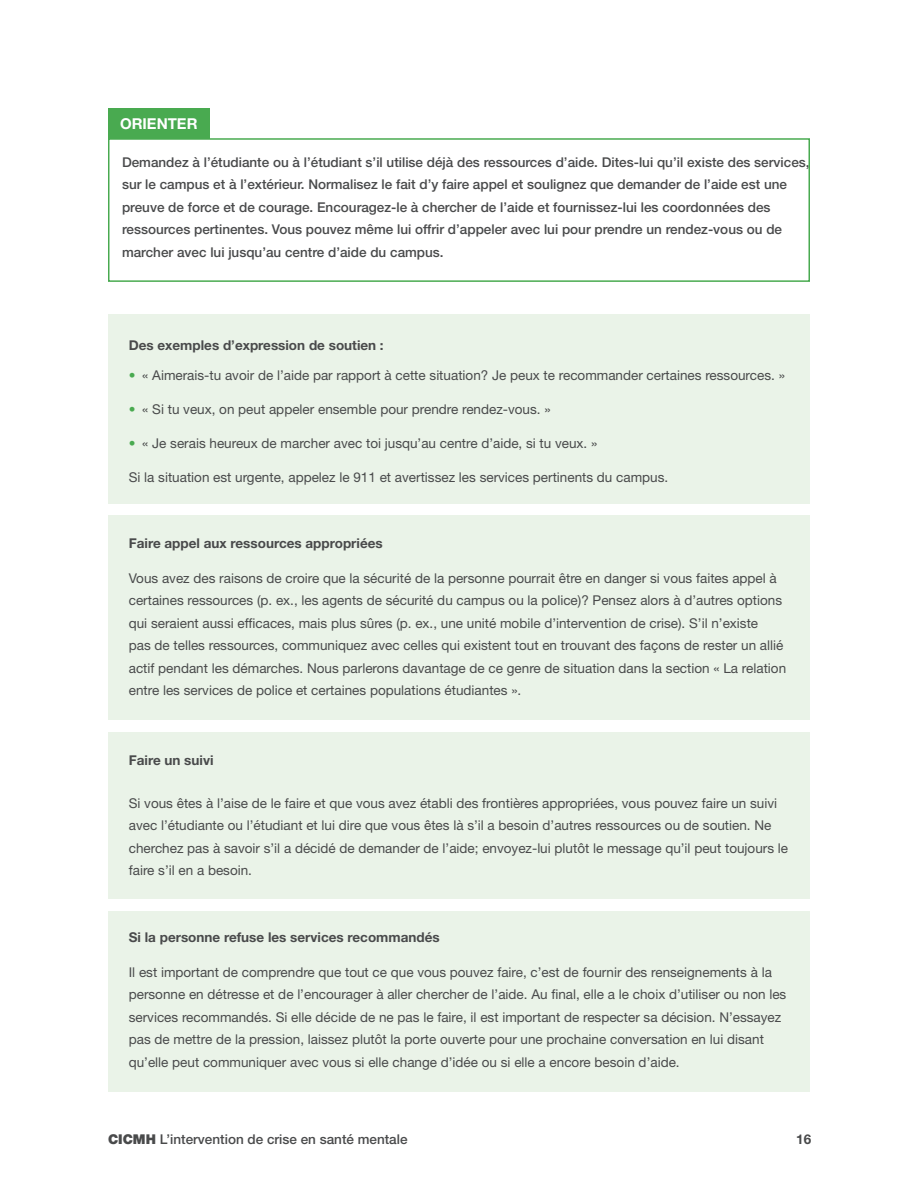
<style>
.page{position:relative;width:918px;height:1188px;background:#fff}
.page>*{position:absolute;margin:0;border:0;box-sizing:border-box;transform-origin:0 0}
.H3-box{font:700 15px "Helvetica Neue LT Std";color:#fff}
.Body_Text{font:13.5px/22.5px "Helvetica Neue LT Std";color:#494a4b}
.Body_Text-2{font:500 13.5px/22.5px "Helvetica Neue LT Std";color:#494a4b}
.Body_Text-3{font:700 13.5px "Helvetica Neue LT Std";color:#494a4b}
.s1{font-weight:700;color:#49aa50}
.s2{font-weight:900}
</style>
<div class="page">
<div style="left:108px;top:314px;width:702px;height:189px;background:#eaf3e8"></div>
<div style="left:108px;top:515px;width:702px;height:205px;background:#eaf3e8"></div>
<div style="left:108px;top:732px;width:702px;height:167px;background:#eaf3e8"></div>
<div style="left:108px;top:911px;width:702px;height:180px;background:#eaf3e8"></div>
<div style="left:108px;top:138px;width:702px;height:144px;border:2px solid #49aa50"></div>
<div style="left:108px;top:108px;width:102px;height:30px;background:#49aa50"></div>
<p class="H3-box" style="left:120px;top:115px;width:79px">ORIENTER</p>
<p class="Body_Text-2" style="left:122px;top:150px;width:689px">Demandez à l’étudiante ou à l’étudiant s’il utilise déjà des ressources d’aide. Dites-lui qu’il existe des services, sur le campus et à l’extérieur. Normalisez le fait d’y faire appel et soulignez que demander de l’aide est une preuve de force et de courage. Encouragez-le à chercher de l’aide et fournissez-lui les coordonnées des ressources pertinentes. Vous pouvez même lui offrir d’appeler avec lui pour prendre un rendez-vous ou de marcher avec lui jusqu’au centre d’aide du campus.</p>
<p class="Body_Text-3" style="left:129px;top:337px;width:256px">Des exemples d’expression de soutien :</p>
<p class="Body_Text" style="left:129px;top:364px;width:658px"><span class="s1">•</span> « Aimerais-tu avoir de l’aide par rapport à cette situation? Je peux te recommander certaines ressources. »</p>
<p class="Body_Text" style="left:129px;top:398px;width:423px"><span class="s1">•</span> « Si tu veux, on peut appeler ensemble pour prendre rendez-vous. »</p>
<p class="Body_Text" style="left:129px;top:432px;width:470px"><span class="s1">•</span> « Je serais heureux de marcher avec toi jusqu’au centre d’aide, si tu veux. »</p>
<p class="Body_Text" style="left:129px;top:465px;width:541px">Si la situation est urgente, appelez le 911 et avertissez les services pertinents du campus.</p>
<p class="Body_Text-3" style="left:129px;top:535px;width:255px">Faire appel aux ressources appropriées</p>
<p class="Body_Text" style="left:129px;top:567px;width:659px">Vous avez des raisons de croire que la sécurité de la personne pourrait être en danger si vous faites appel à certaines ressources (p. ex., les agents de sécurité du campus ou la police)? Pensez alors à d’autres options qui seraient aussi efficaces, mais plus sûres (p. ex., une unité mobile d’intervention de crise). S’il n’existe<br>pas de telles ressources, communiquez avec celles qui existent tout en trouvant des façons de rester un allié actif pendant les démarches. Nous parlerons davantage de ce genre de situation dans la section « La relation entre les services de police et certaines populations étudiantes ».</p>
<p class="Body_Text-3" style="left:129px;top:752px;width:86px">Faire un suivi</p>
<p class="Body_Text" style="left:129px;top:792px;width:661px">Si vous êtes à l’aise de le faire et que vous avez établi des frontières appropriées, vous pouvez faire un suivi avec l’étudiante ou l’étudiant et lui dire que vous êtes là s’il a besoin d’autres ressources ou de soutien. Ne cherchez pas à savoir s’il a décidé de demander de l’aide; envoyez-lui plutôt le message qu’il peut toujours le faire s’il en a besoin.</p>
<p class="Body_Text-3" style="left:129px;top:929px;width:312px">Si la personne refuse les services recommandés</p>
<p class="Body_Text" style="left:129px;top:960px;width:659px">Il est important de comprendre que tout ce que vous pouvez faire, c’est de fournir des renseignements à la personne en détresse et de l’encourager à aller chercher de l’aide. Au final, elle a le choix d’utiliser ou non les services recommandés. Si elle décide de ne pas le faire, il est important de respecter sa décision. N’essayez pas de mettre de la pression, laissez plutôt la porte ouverte pour une prochaine conversation en lui disant qu’elle peut communiquer avec vous si elle change d’idée ou si elle a encore besoin d’aide.</p>
<p class="Body_Text-2" style="left:108px;top:1127px;width:301px"><span class="s2">CICMH</span> L’intervention de crise en santé mentale</p>
<p class="Body_Text-3" style="left:796px;top:1130px;width:17px">16</p>
</div>
